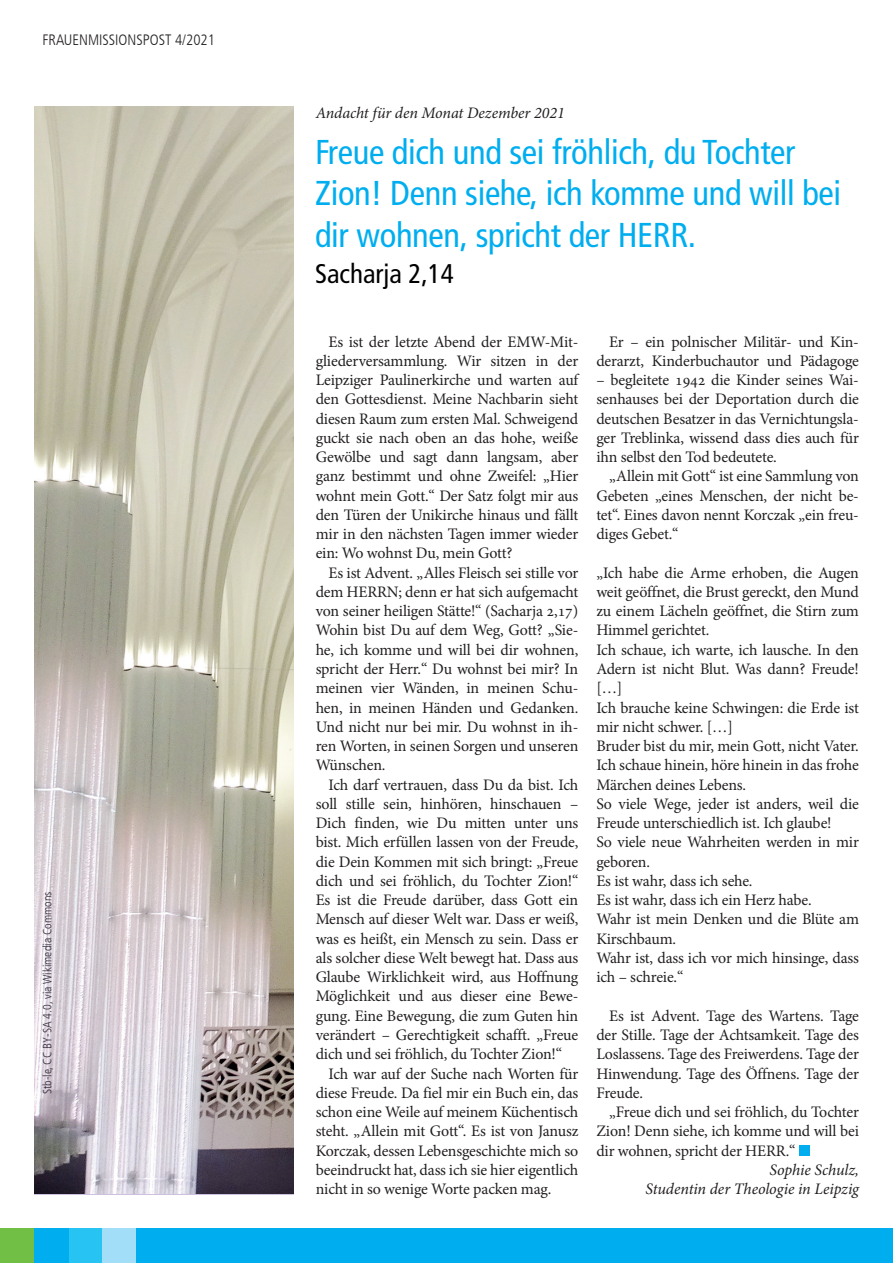
<style>
.page{position:relative;width:893px;height:1263px;background:#fff}
.page>*{position:absolute;margin:0;border:0;box-sizing:border-box;transform-origin:0 0}
.t1{font:condensed 34.5px/41.4px "Frutiger LT";letter-spacing:-.01em;color:#00aeef}
.t2{font:condensed 27px "Frutiger LT";color:#000}
.t3{font:16.05px/19.2px "Minion Pro";letter-spacing:-.01em;color:#231f20;text-align:justify}
.t4{font:italic 16.05px/19.2px "Minion Pro";letter-spacing:-.005em;color:#231f20;text-align:right}
.t5{font:300 condensed 15px "Frutiger LT";color:#231f20}
.t6{font:300 condensed 12px "Frutiger LT";color:#372e3d}
</style>
<div class="page">
<div style="left:0;top:1229px;width:34px;height:34px;background:#71bf44"></div>
<div style="left:68px;top:1229px;width:34px;height:34px;background:#27c3f3"></div>
<div style="left:102px;top:1229px;width:34px;height:34px;background:#a2def8"></div>
<div style="left:34px;top:1229px;width:34px;height:34px;background:#00aeef"></div>
<div style="left:136px;top:1229px;width:757px;height:34px;background:#00aeef"></div>
<div style="left:799px;top:1145px;width:10px;height:10px;background:#00aeef"></div>
<img style="left:34px;top:106px;width:259px;height:1088px">
<p class="t5" style="left:43px;top:32px;width:174px">FRAUENMISSIONSPOST 4/2021</p>
<p class="t6" style="left:41px;top:1094px;width:205px;rotate:-90deg">Stb-le, CC BY-SA 4.0, via Wikimedia Commons</p>
<p class="t4" style="left:316px;top:103px;width:251px">Andacht für den Monat Dezember 2021</p>
<h1 class="t1" style="left:315px;top:132px;width:528px">Freue dich und sei fröhlich, du Tochter<br>Zion! Denn siehe, ich komme und will bei dir wohnen, spricht der HERR.</h1>
<h2 class="t2" style="left:315px;top:258px;width:140px">Sacharja 2,14</h2>
<p class="t3" style="left:316px;top:332px;width:264px;text-indent:13px">Es ist der letzte Abend der EMW-Mit&shy;gliederversammlung. Wir sitzen in der Leipziger Paulinerkirche und warten auf den Gottesdienst. Meine Nachbarin sieht diesen Raum zum ersten Mal. Schweigend guckt sie nach oben an das hohe, weiße Gewölbe und sagt dann langsam, aber ganz bestimmt und ohne Zweifel: „Hier wohnt mein Gott.“ Der Satz folgt mir aus den Türen der Unikirche hinaus und fällt mir in den nächsten Tagen immer wieder ein: Wo wohnst Du, mein Gott?</p>
<p class="t3" style="left:316px;top:563px;width:264px;text-indent:13px">Es ist Advent. „Alles Fleisch sei stille vor dem HERRN; denn er hat sich aufgemacht von seiner heiligen Stätte!“ (Sacharja 2,17)<br>Wohin bist Du auf dem Weg, Gott? „Sie&shy;he, ich komme und will bei dir wohnen, spricht der Herr.“ Du wohnst bei mir? In meinen vier Wänden, in meinen Schu&shy;hen, in meinen Händen und Gedanken.<br>Und nicht nur bei mir. Du wohnst in ih&shy;ren Worten, in seinen Sorgen und unseren Wünschen.</p>
<p class="t3" style="left:316px;top:775px;width:264px;text-indent:13px">Ich darf vertrauen, dass Du da bist. Ich soll stille sein, hinhören, hinschauen – Dich finden, wie Du mitten unter uns bist. Mich erfüllen lassen von der Freude, die Dein Kommen mit sich bringt: „Freue dich und sei fröhlich, du Tochter Zion!“ Es ist die Freude darüber, dass Gott ein Mensch auf dieser Welt war. Dass er weiß, was es heißt, ein Mensch zu sein. Dass er als solcher diese Welt bewegt hat. Dass aus Glaube Wirklichkeit wird, aus Hoffnung Möglichkeit und aus dieser eine Bewe&shy;gung. Eine Bewegung, die zum Guten hin verändert – Gerechtigkeit schafft. „Freue dich und sei fröhlich, du Tochter Zion!“</p>
<p class="t3" style="left:316px;top:1064px;width:264px;text-indent:13px">Ich war auf der Suche nach Worten für diese Freude. Da fiel mir ein Buch ein, das schon eine Weile auf meinem Küchentisch steht. „Allein mit Gott“. Es ist von Janusz Korczak, dessen Lebensgeschichte mich so beeindruckt hat, dass ich sie hier eigentlich nicht in so wenige Worte packen mag.</p>
<p class="t3" style="left:596px;top:332px;width:264px;text-align:right">Er – ein polnischer Militär- und Kin&shy;derarzt, Kinderbuchautor und Pädagoge</p>
<p class="t3" style="left:596px;top:370px;width:264px">– begleitete 1942 die Kinder seines Wai&shy;senhauses bei der Deportation durch die deutschen Besatzer in das Vernichtungsla&shy;ger Treblinka, wissend dass dies auch für ihn selbst den Tod bedeutete.</p>
<p class="t3" style="left:596px;top:467px;width:264px;text-indent:13px">„Allein mit Gott“ ist eine Sammlung von Gebeten „eines Menschen, der nicht be&shy;tet“. Eines davon nennt Korczak „ein freu&shy;diges Gebet.“</p>
<p class="t3" style="left:596px;top:563px;width:264px;text-align:left">„Ich habe die Arme erhoben, die Augen weit geöffnet, die Brust gereckt, den Mund zu einem Lächeln geöffnet, die Stirn zum<br>Himmel gerichtet.<br>Ich schaue, ich warte, ich lausche. In den<br>Adern ist nicht Blut. Was dann? Freude! […]<br>Ich brauche keine Schwingen: die Erde ist mir nicht schwer. […]<br>Bruder bist du mir, mein Gott, nicht Vater.<br>Ich schaue hinein, höre hinein in das frohe<br>Märchen deines Lebens.<br>So viele Wege, jeder ist anders, weil die<br>Freude unterschiedlich ist. Ich glaube!<br>So viele neue Wahrheiten werden in mir geboren.<br>Es ist wahr, dass ich sehe.<br>Es ist wahr, dass ich ein Herz habe.<br>Wahr ist mein Denken und die Blüte am<br>Kirschbaum.<br>Wahr ist, dass ich vor mich hinsinge, dass ich – schreie.“</p>
<p class="t3" style="left:596px;top:1006px;width:264px;text-indent:13px">Es ist Advent. Tage des Wartens. Tage der Stille. Tage der Achtsamkeit. Tage des Loslassens. Tage des Freiwerdens. Tage der Hinwendung. Tage des Öffnens. Tage der Freude.</p>
<p class="t3" style="left:596px;top:1102px;width:264px;text-indent:13px">„Freue dich und sei fröhlich, du Tochter Zion! Denn siehe, ich komme und will bei dir wohnen, spricht der HERR.“</p>
<p class="t4" style="left:645px;top:1160px;width:215px">Sophie Schulz,<br>Studentin der Theologie in Leipzig</p>
</div>
